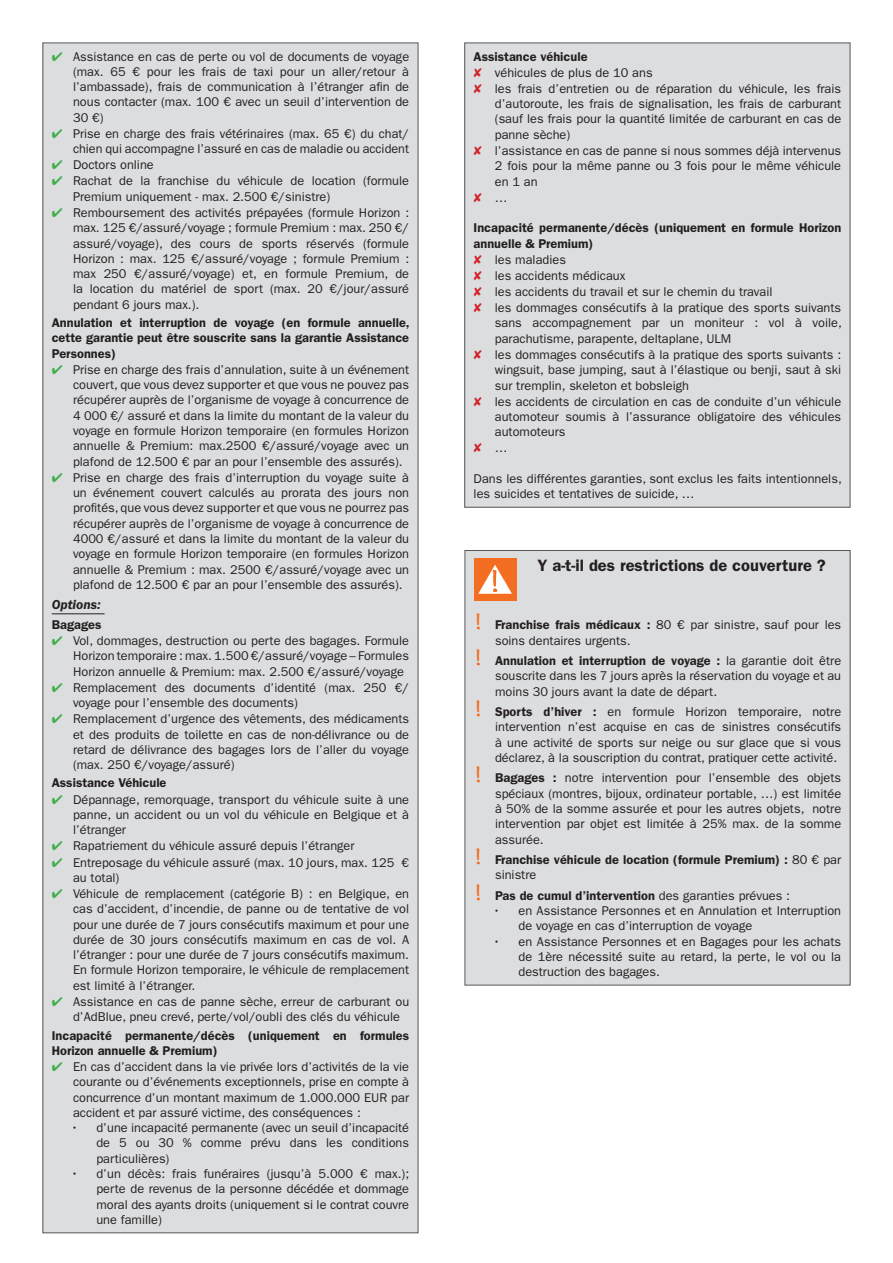
<style>
.page{position:relative;width:893px;height:1263px;background:#fff}
.page>*{position:absolute;margin:0;border:0;box-sizing:border-box;transform-origin:0 0}
.t1{font:28.5px "Bradley Hand ITCTT Bold";color:#f36e21}
.t2{font:600 16.5px "ITC Franklin Gothic Std";color:#231f20}
.t3{font:italic 600 13.5px "ITC Franklin Gothic Std";color:#231f20}
.t4{font:12.75px/15.3px "ITC Franklin Gothic Std";color:#231f20;text-align:justify}
.t5{font:600 12.75px/15.3px "ITC Franklin Gothic Std";color:#231f20}
.s1{color:#40ae49}
.s2{color:#d1232a}
.s3{font-weight:600}
.s4{font-weight:400}
</style>
<div class="page">
<div style="left:43px;top:43px;width:375px;height:1190px;background:#dcdddf"></div>
<hr style="left:52px;top:613px;width:53px;height:1px;background:#231f20">
<div style="left:465px;top:550px;width:385px;height:435px;background:#dcdddf"></div>
<div style="left:474px;top:558px;width:42px;height:42px;background:#f36e21"></div>
<svg style="left:478px;top:565px;width:34px;height:29px"></svg>
<div style="left:465px;top:43px;width:385px;height:464px;background:#dcdddf"></div>
<p class="t4" style="left:73px;top:49px;width:338px;text-indent:-21px"><span class="s1">✔</span> Assistance en cas de perte ou vol de documents de voyage (max. 65 € pour les frais de taxi pour un aller/retour à l’ambassade), frais de communication à l’étranger afin de nous contacter (max. 100 € avec un seuil d’intervention de 30 €)</p>
<p class="t4" style="left:52px;top:126px;width:359px;text-align:right"><span class="s1">✔</span> Prise en charge des frais vétérinaires (max. 65 €) du chat/ chien qui accompagne l’assuré en cas de maladie ou accident</p>
<p class="t4" style="left:52px;top:157px;width:104px"><span class="s1">✔</span> Doctors online</p>
<p class="t4" style="left:73px;top:174px;width:338px;text-indent:-21px"><span class="s1">✔</span> Rachat de la franchise du véhicule de location (formule<br>Premium uniquement - max. 2.500 €/sinistre)</p>
<p class="t4" style="left:73px;top:205px;width:338px;text-indent:-21px"><span class="s1">✔</span> Remboursement des activités prépayées (formule Horizon : max. 125 €/assuré/voyage ; formule Premium : max. 250 €/ assuré/voyage), des cours de sports réservés (formule Horizon : max. 125 €/assuré/voyage ; formule Premium : max 250 €/assuré/voyage) et, en formule Premium, de la location du matériel de sport (max. 20 €/jour/assuré pendant 6 jours max.).</p>
<p class="t5" style="left:52px;top:315px;width:360px;text-align:justify">Annulation et interruption de voyage (en formule annuelle, cette garantie peut être souscrite sans la garantie Assistance Personnes)</p>
<p class="t4" style="left:73px;top:362px;width:338px;text-indent:-21px"><span class="s1">✔</span> Prise en charge des frais d’annulation, suite à un événement couvert, que vous devez supporter et que vous ne pouvez pas récupérer auprès de l’organisme de voyage à concurrence de 4 000 €/ assuré et dans la limite du montant de la valeur du voyage en formule Horizon temporaire (en formules Horizon annuelle &amp; Premium: max.2500 €/assuré/voyage avec un plafond de 12.500 € par an pour l’ensemble des assurés).</p>
<p class="t4" style="left:73px;top:470px;width:338px;text-indent:-21px"><span class="s1">✔</span> Prise en charge des frais d’interruption du voyage suite à un événement couvert calculés au prorata des jours non profités, que vous devez supporter et que vous ne pourrez pas récupérer auprès de l’organisme de voyage à concurrence de 4000 €/assuré et dans la limite du montant de la valeur du voyage en formule Horizon temporaire (en formules Horizon annuelle &amp; Premium : max. 2500 €/assuré/voyage avec un plafond de 12.500 € par an pour l’ensemble des assurés).</p>
<p class="t3" style="left:52px;top:597px;width:50px">Options:</p>
<p class="t5" style="left:52px;top:617px;width:51px">Bagages</p>
<p class="t4" style="left:73px;top:633px;width:338px;text-indent:-21px"><span class="s1">✔</span> Vol, dommages, destruction ou perte des bagages. Formule Horizon temporaire : max. 1.500 €/assuré/voyage – Formules Horizon annuelle &amp; Premium: max. 2.500 €/assuré/voyage</p>
<p class="t4" style="left:73px;top:680px;width:338px;text-indent:-21px"><span class="s1">✔</span> Remplacement des documents d’identité (max. 250 €/ voyage pour l’ensemble des documents)</p>
<p class="t4" style="left:73px;top:711px;width:338px;text-indent:-21px"><span class="s1">✔</span> Remplacement d’urgence des vêtements, des médicaments et des produits de toilette en cas de non-délivrance ou de retard de délivrance des bagages lors de l’aller du voyage (max. 250 €/voyage/assuré)</p>
<p class="t5" style="left:52px;top:775px;width:116px">Assistance Véhicule</p>
<p class="t4" style="left:73px;top:792px;width:338px;text-indent:-21px"><span class="s1">✔</span> Dépannage, remorquage, transport du véhicule suite à une panne, un accident ou un vol du véhicule en Belgique et à l’étranger</p>
<p class="t4" style="left:52px;top:838px;width:304px"><span class="s1">✔</span> Rapatriement du véhicule assuré depuis l’étranger</p>
<p class="t4" style="left:73px;top:855px;width:338px;text-indent:-21px"><span class="s1">✔</span> Entreposage du véhicule assuré (max. 10 jours, max. 125 € au total)</p>
<p class="t4" style="left:73px;top:886px;width:338px;text-indent:-21px"><span class="s1">✔</span> Véhicule de remplacement (catégorie B) : en Belgique, en cas d’accident, d’incendie, de panne ou de tentative de vol pour une durée de 7 jours consécutifs maximum et pour une durée de 30 jours consécutifs maximum en cas de vol. A l’étranger : pour une durée de 7 jours consécutifs maximum.<br>En formule Horizon temporaire, le véhicule de remplacement est limité à l’étranger.</p>
<p class="t4" style="left:73px;top:994px;width:338px;text-indent:-21px"><span class="s1">✔</span> Assistance en cas de panne sèche, erreur de carburant ou d’AdBlue, pneu crevé, perte/vol/oubli des clés du véhicule</p>
<p class="t5" style="left:52px;top:1027px;width:359px">Incapacité permanente/décès (uniquement en formules<br>Horizon annuelle &amp; Premium)</p>
<p class="t4" style="left:73px;top:1059px;width:338px;text-indent:-21px"><span class="s1">✔</span> En cas d’accident dans la vie privée lors d’activités de la vie courante ou d’événements exceptionnels, prise en compte à concurrence d’un montant maximum de 1.000.000 EUR par accident et par assuré victime, des conséquences :</p>
<p class="t4" style="left:96px;top:1120px;width:314px;text-indent:-26px">• d’une incapacité permanente (avec un seuil d’incapacité de 5 ou 30 % comme prévu dans les conditions particulières)</p>
<p class="t4" style="left:96px;top:1166px;width:314px;text-indent:-26px">• d’un décès: frais funéraires (jusqu’à 5.000 € max.); perte de revenus de la personne décédée et dommage moral des ayants droits (uniquement si le contrat couvre une famille)</p>
<p class="t5" style="left:474px;top:49px;width:115px">Assistance véhicule</p>
<p class="t4" style="left:474px;top:65px;width:181px"><span class="s2">✘</span> véhicules de plus de 10 ans</p>
<p class="t4" style="left:474px;top:81px;width:369px"><span class="s2">✘</span> les frais d’entretien ou de réparation du véhicule, les frais</p>
<p class="t4" style="left:495px;top:96px;width:348px">d’autoroute, les frais de signalisation, les frais de carburant</p>
<p class="t4" style="left:495px;top:112px;width:348px">(sauf les frais pour la quantité limitée de carburant en cas de</p>
<p class="t4" style="left:495px;top:127px;width:77px">panne sèche)</p>
<p class="t4" style="left:474px;top:143px;width:369px"><span class="s2">✘</span> l’assistance en cas de panne si nous sommes déjà intervenus</p>
<p class="t4" style="left:495px;top:158px;width:348px">2 fois pour la même panne ou 3 fois pour le même véhicule</p>
<p class="t4" style="left:495px;top:174px;width:44px">en 1 an</p>
<p class="t4" style="left:474px;top:190px;width:36px"><span class="s2">✘</span> …</p>
<p class="t5" style="left:474px;top:220px;width:369px">Incapacité permanente/décès (uniquement en formule Horizon</p>
<p class="t5" style="left:474px;top:236px;width:121px">annuelle &amp; Premium)</p>
<p class="t4" style="left:474px;top:252px;width:94px"><span class="s2">✘</span> les maladies</p>
<p class="t4" style="left:474px;top:268px;width:153px"><span class="s2">✘</span> les accidents médicaux</p>
<p class="t4" style="left:474px;top:284px;width:300px"><span class="s2">✘</span> les accidents du travail et sur le chemin du travail</p>
<p class="t4" style="left:474px;top:300px;width:369px"><span class="s2">✘</span> les dommages consécutifs à la pratique des sports suivants</p>
<p class="t4" style="left:495px;top:316px;width:348px">sans accompagnement par un moniteur : vol à voile,</p>
<p class="t4" style="left:495px;top:331px;width:238px">parachutisme, parapente, deltaplane, ULM</p>
<p class="t4" style="left:474px;top:347px;width:369px"><span class="s2">✘</span> les dommages consécutifs à la pratique des sports suivants :</p>
<p class="t4" style="left:495px;top:362px;width:348px">wingsuit, base jumping, saut à l’élastique ou benji, saut à ski</p>
<p class="t4" style="left:495px;top:378px;width:196px">sur tremplin, skeleton et bobsleigh</p>
<p class="t4" style="left:474px;top:394px;width:369px"><span class="s2">✘</span> les accidents de circulation en cas de conduite d’un véhicule</p>
<p class="t4" style="left:495px;top:409px;width:348px">automoteur soumis à l’assurance obligatoire des véhicules</p>
<p class="t4" style="left:495px;top:424px;width:72px">automoteurs</p>
<p class="t4" style="left:474px;top:441px;width:36px"><span class="s2">✘</span> …</p>
<p class="t4" style="left:474px;top:471px;width:370px">Dans les différentes garanties, sont exclus les faits intentionnels, les suicides et tentatives de suicide, …</p>
<p class="t2" style="left:538px;top:555px;width:290px">Y a-t-il des restrictions de couverture ?</p>
<h1 class="t1" style="left:474px;top:605px;width:10px">!</h1>
<p class="t4" style="left:495px;top:617px;width:348px"><span class="s3">Franchise frais médicaux :</span> 80 € par sinistre, sauf pour les soins dentaires urgents.</p>
<h1 class="t1" style="left:474px;top:641px;width:10px">!</h1>
<p class="t4" style="left:495px;top:653px;width:348px"><span class="s3">Annulation et interruption de voyage :</span> la garantie doit être souscrite dans les 7 jours après la réservation du voyage et au moins 30 jours avant la date de départ.</p>
<h1 class="t1" style="left:474px;top:692px;width:10px">!</h1>
<p class="t4" style="left:495px;top:704px;width:348px"><span class="s3">Sports d’hiver :</span> en formule Horizon temporaire, notre intervention n’est acquise en cas de sinistres consécutifs à une activité de sports sur neige ou sur glace que si vous déclarez, à la souscription du contrat, pratiquer cette activité.</p>
<h1 class="t1" style="left:474px;top:758px;width:10px">!</h1>
<p class="t4" style="left:495px;top:770px;width:348px"><span class="s3">Bagages :</span> notre intervention pour l’ensemble des objets spéciaux (montres, bijoux, ordinateur portable, …) est limitée à 50% de la somme assurée et pour les autres objets, notre intervention par objet est limitée à 25% max. de la somme assurée.</p>
<h1 class="t1" style="left:474px;top:840px;width:10px">!</h1>
<p class="t5" style="left:495px;top:852px;width:348px">Franchise véhicule de location (formule Premium) : <span class="s4">80 € par sinistre</span></p>
<h1 class="t1" style="left:474px;top:875px;width:10px">!</h1>
<p class="t5" style="left:495px;top:888px;width:296px">Pas de cumul d’intervention <span class="s4">des garanties prévues :</span></p>
<p class="t4" style="left:518px;top:903px;width:324px;text-indent:-26px">• en Assistance Personnes et en Annulation et Interruption de voyage en cas d’interruption de voyage</p>
<p class="t4" style="left:518px;top:934px;width:324px;text-indent:-26px">• en Assistance Personnes et en Bagages pour les achats de 1ère nécessité suite au retard, la perte, le vol ou la destruction des bagages.</p>
</div>
